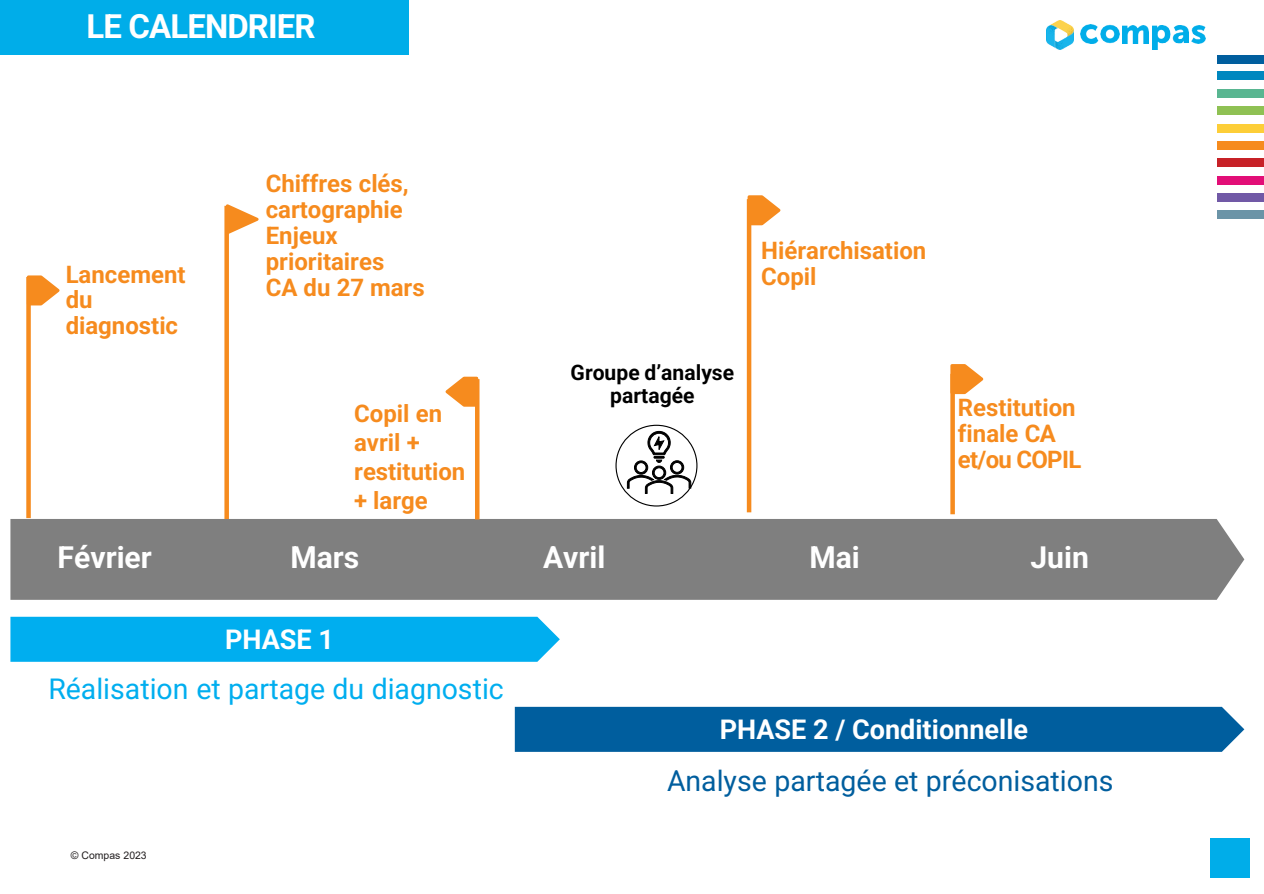
<style>
.page{position:relative;width:1264px;height:894px;background:#fff}
.page>*{position:absolute;margin:0;border:0;box-sizing:border-box;transform-origin:0 0}
.t1{font:700 33px "Roboto";letter-spacing:-.025em;color:#fff}
.t2{font:700 30px "Roboto";color:#fff}
.t3{font:28.5px "Roboto";color:#00aeef}
.t4{font:28.5px "Roboto";color:#005e9e}
.t5{font:700 27px "Roboto";color:#fff}
.t6{font:700 24px/26px "Roboto";color:#f68b1e}
.t7{font:700 21px/22.6px "Roboto";color:#000;text-align:center}
.t8{font:10.5px "Arial";letter-spacing:-.005em;color:#231f20}
</style>
<div class="page">
<div style="left:1209px;top:837px;width:40px;height:40px;background:#00ade9"></div>
<img style="left:1087px;top:25px;width:32px;height:19px">
<img style="left:1122px;top:26px;width:26px;height:17px">
<img style="left:1152px;top:26px;width:36px;height:24px">
<img style="left:1191px;top:26px;width:13px;height:17px">
<img style="left:1046px;top:20px;width:41px;height:30px">
<div style="left:1216px;top:158px;width:47px;height:9px;background:#c72127"></div>
<div style="left:1216px;top:210px;width:47px;height:9px;background:#6b94a7"></div>
<div style="left:1216px;top:106px;width:47px;height:9px;background:#8fc154"></div>
<div style="left:1216px;top:89px;width:47px;height:8px;background:#59b691"></div>
<div style="left:1216px;top:141px;width:47px;height:9px;background:#f68b1e"></div>
<div style="left:1216px;top:193px;width:47px;height:9px;background:#7159a6"></div>
<div style="left:1216px;top:71px;width:47px;height:9px;background:#0087bf"></div>
<div style="left:1216px;top:176px;width:47px;height:9px;background:#e20e77"></div>
<div style="left:1216px;top:124px;width:47px;height:8px;background:#fdce38"></div>
<div style="left:1216px;top:55px;width:47px;height:8px;background:#005e9e"></div>
<div style="left:0;top:0;width:408px;height:54px;background:#00ade9"></div>
<div style="left:10px;top:519px;width:1233px;height:80px;background:#7f7f7f"></div>
<div style="left:10px;top:616px;width:549px;height:45px;background:#00aeef"></div>
<div style="left:514px;top:706px;width:729px;height:45px;background:#005e9e"></div>
<div style="left:26px;top:277px;width:5px;height:241px;background:#f68b1e"></div>
<svg style="left:26px;top:275px;width:34px;height:32px"></svg>
<div style="left:224px;top:206px;width:5px;height:313px;background:#f68b1e"></div>
<svg style="left:224px;top:204px;width:35px;height:33px"></svg>
<svg style="left:950px;top:395px;width:4px;height:119px"></svg>
<div style="left:746px;top:199px;width:5px;height:313px;background:#f68b1e"></div>
<svg style="left:746px;top:195px;width:35px;height:32px"></svg>
<svg style="left:626px;top:430px;width:65px;height:64px"></svg>
<div style="left:615px;top:424px;width:82px;height:82px;border:1px solid #000;border-radius:50%"></div>
<hr style="left:475px;top:379px;width:4px;height:140px;background:#f68b1e">
<svg style="left:445px;top:376px;width:34px;height:31px"></svg>
<svg style="left:950px;top:364px;width:34px;height:31px"></svg>
<p class="t1" style="left:87px;top:4px;width:231px">LE CALENDRIER</p>
<p class="t6" style="left:66px;top:260px;width:121px">Lancement du diagnostic</p>
<p class="t6" style="left:266px;top:170px;width:144px">Chiffres clés, cartographie</p>
<p class="t6" style="left:266px;top:222px;width:120px">Enjeux prioritaires</p>
<p class="t6" style="left:266px;top:274px;width:160px">CA du 27 mars</p>
<p class="t6" style="left:354px;top:398px;width:113px;line-height:28.8px">Copil en avril + restitution + large</p>
<p class="t6" style="left:761px;top:236px;width:166px">Hiérarchisation</p>
<p class="t6" style="left:761px;top:262px;width:57px">Copil</p>
<p class="t7" style="left:570px;top:360px;width:165px">Groupe d’analyse partagée</p>
<p class="t6" style="left:957px;top:394px;width:125px">Restitution finale CA et/ou COPIL</p>
<p class="t2" style="left:58px;top:536px;width:96px">Février</p>
<p class="t2" style="left:290px;top:536px;width:70px">Mars</p>
<p class="t2" style="left:543px;top:536px;width:64px">Avril</p>
<p class="t2" style="left:809px;top:536px;width:52px">Mai</p>
<p class="t2" style="left:1030px;top:536px;width:60px">Juin</p>
<p class="t5" style="left:225px;top:620px;width:110px">PHASE 1</p>
<p class="t3" style="left:48px;top:669px;width:457px">Réalisation et partage du diagnostic</p>
<p class="t8" style="left:71px;top:848px;width:77px">© Compas 2023</p>
<p class="t5" style="left:719px;top:710px;width:310px">PHASE 2 / Conditionnelle</p>
<p class="t4" style="left:667px;top:760px;width:447px">Analyse partagée et préconisations</p>
</div>
